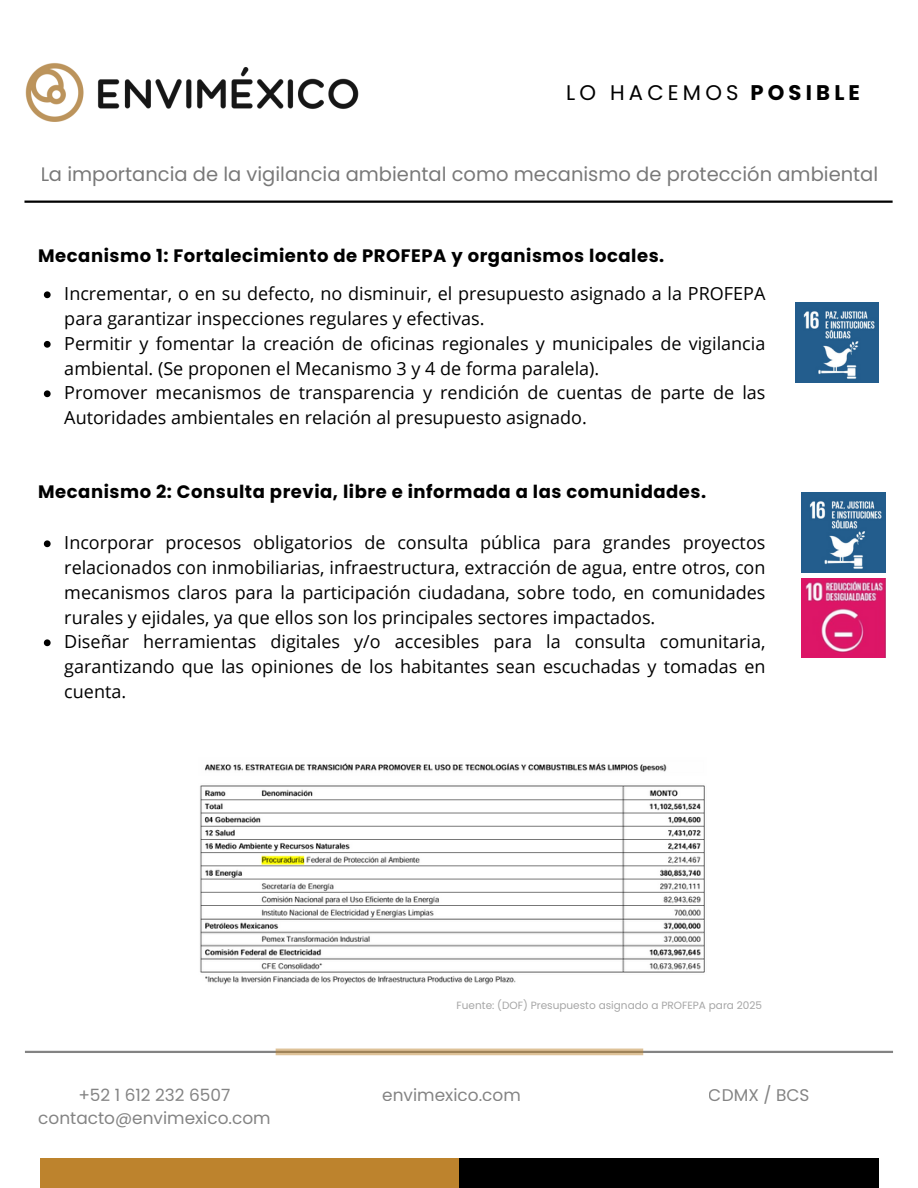
<style>
.page{position:relative;width:918px;height:1188px;background:#fff}
.page>*{position:absolute;margin:0;border:0;box-sizing:border-box;transform-origin:0 0}
.t1{font:21.15px "Poppins";letter-spacing:.2em;color:#000}
.t2{font:700 21.15px "Poppins";letter-spacing:.2em;color:#000}
.t3{font:19.5px "Poppins";color:#000}
.t4{font:18px/24.8px "Open Sans";color:#000}
.t5{font:700 18px "Poppins";letter-spacing:.03em;color:#000}
.t6{font:16.95px/23.2px "Poppins";color:#000;text-align:center}
.t7{font:10.5px "Poppins";color:#a6a6a6}
</style>
<div class="page">
<hr style="left:24px;top:201px;width:869px;height:2px;background:#000">
<div style="left:40px;top:1159px;width:419px;height:29px;background:#bd832d"></div>
<div style="left:459px;top:1159px;width:420px;height:29px;background:#000"></div>
<img style="left:25px;top:63px;width:334px;height:58px">
<hr style="left:25px;top:1051px;width:868px;height:2px;background:#000">
<svg style="left:276px;top:1049px;width:367px;height:6px;background:#c6aa80"></svg>
<img style="left:200px;top:763px;width:505px;height:222px">
<img style="left:795px;top:302px;width:83px;height:80px">
<img style="left:802px;top:579px;width:83px;height:78px">
<svg style="left:44px;top:291px;width:7px;height:7px"></svg>
<svg style="left:44px;top:341px;width:7px;height:7px"></svg>
<svg style="left:44px;top:390px;width:7px;height:7px"></svg>
<svg style="left:44px;top:540px;width:7px;height:7px"></svg>
<svg style="left:44px;top:639px;width:7px;height:7px"></svg>
<img style="left:802px;top:493px;width:83px;height:79px">
<h2 class="t1" style="left:566px;top:78px;width:174px">LO HACEMOS</h2>
<p class="t2" style="left:750px;top:78px;width:111px">POSIBLE</p>
<p class="t3" style="left:41px;top:160px;width:839px">La importancia de la vigilancia ambiental como mecanismo de protección ambiental</p>
<h1 class="t5" style="left:38px;top:243px;width:628px">Mecanismo 1: Fortalecimiento de PROFEPA y organismos locales.</h1>
<h3 class="t4" style="left:64px;top:281px;width:703px">Incrementar, o en su defecto, no disminuir, el presupuesto asignado a la PROFEPA para garantizar inspecciones regulares y efectivas.</h3>
<p class="t4" style="left:64px;top:331px;width:703px">Permitir y fomentar la creación de oficinas regionales y municipales de vigilancia ambiental. (Se proponen el Mecanismo 3 y 4 de forma paralela).</p>
<h5 class="t4" style="left:64px;top:380px;width:703px">Promover mecanismos de transparencia y rendición de cuentas de parte de las<br>Autoridades ambientales en relación al presupuesto asignado.</h5>
<p class="t5" style="left:38px;top:479px;width:670px">Mecanismo 2: Consulta previa, libre e informada a las comunidades.</p>
<p class="t4" style="left:64px;top:530px;width:703px;text-align:justify">Incorporar procesos obligatorios de consulta pública para grandes proyectos relacionados con inmobiliarias, infraestructura, extracción de agua, entre otros, con mecanismos claros para la participación ciudadana, sobre todo, en comunidades rurales y ejidales, ya que ellos son los principales sectores impactados.</p>
<p class="t4" style="left:64px;top:629px;width:703px;text-align:justify">Diseñar herramientas digitales y/o accesibles para la consulta comunitaria, garantizando que las opiniones de los habitantes sean escuchadas y tomadas en cuenta.</p>
<p class="t7" style="left:457px;top:998px;width:307px">Fuente: (DOF) Presupuesto asignado a PROFEPA para 2025</p>
<p class="t6" style="left:38px;top:1083px;width:234px">+52 1 612 232 6507 contacto@envimexico.com</p>
<p class="t6" style="left:382px;top:1083px;width:140px">envimexico.com</p>
<p class="t6" style="left:709px;top:1083px;width:102px">CDMX / BCS</p>
</div>
